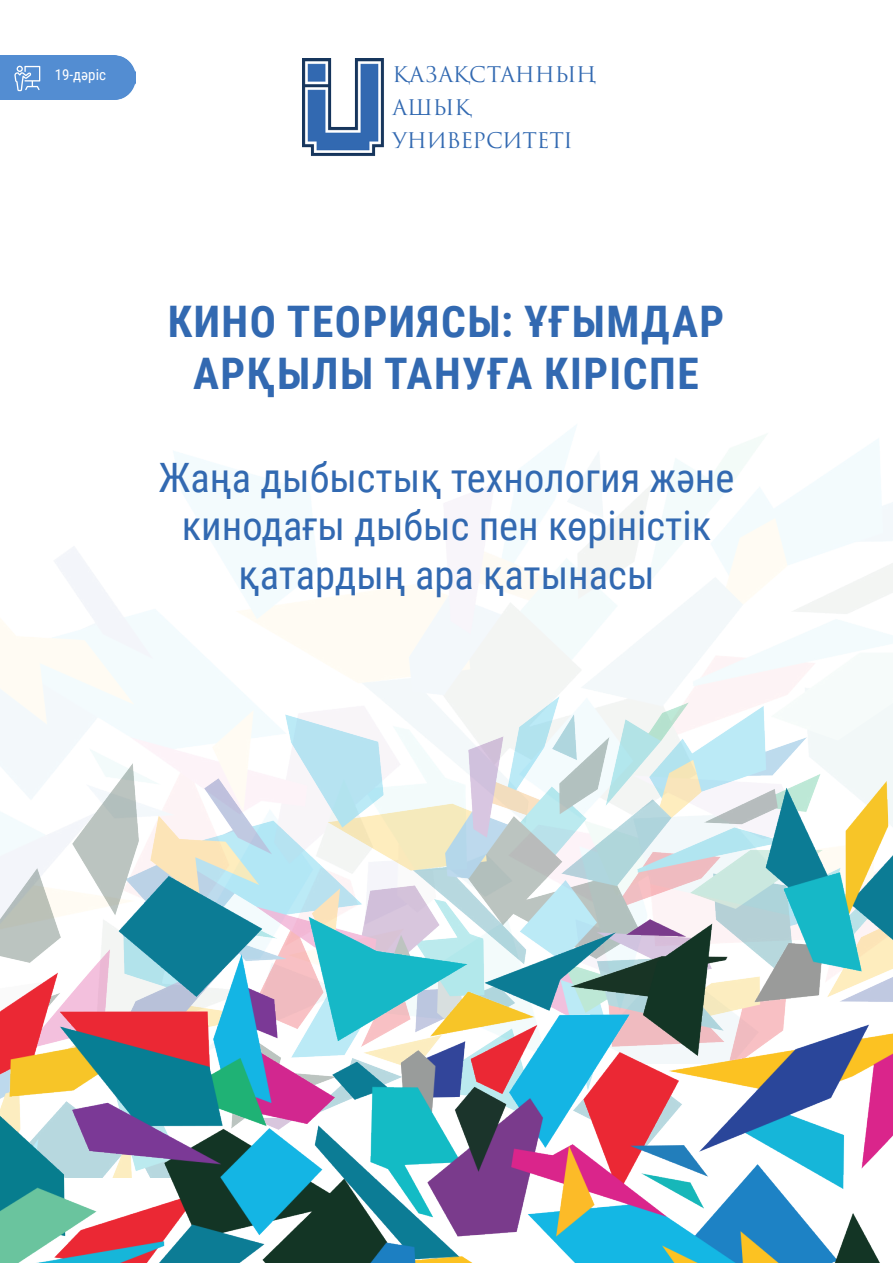
<style>
.page{position:relative;width:893px;height:1263px;background:#fff}
.page>*{position:absolute;margin:0;border:0;box-sizing:border-box;transform-origin:0 0}
.t1{font:700 43.5px/52.2px "Roboto Condensed";letter-spacing:.035em;color:#3269b1;text-align:center}
.t2{font:40.5px/48.6px "Roboto Condensed";color:#3269b1;text-align:center}
.t3{font:21px "Trajan Pro 3";letter-spacing:-.01em;color:#3269b1}
.t4{font:15px "Roboto Condensed";color:#fff}
</style>
<div class="page">
<img style="left:0;top:425px;width:893px;height:638px">
<img style="left:302px;top:58px;width:82px;height:98px">
<img style="left:0;top:696px;width:892px;height:33px">
<img style="left:0;top:729px;width:892px;height:534px">
<div style="left:0;top:55px;width:136px;height:45px;background:#538dd2"></div>
<svg style="left:14px;top:66px;width:26px;height:25px"></svg>
<p class="t4" style="left:55px;top:64px;width:53px">19-дәріс</p>
<p class="t3" style="left:393px;top:60px;width:205px">ҚАЗАҚСТАННЫҢ</p>
<p class="t3" style="left:393px;top:93px;width:80px">АШЫҚ</p>
<p class="t3" style="left:393px;top:126px;width:182px">УНИВЕРСИТЕТІ</p>
<p class="t1" style="left:168px;top:294px;width:558px">КИНО ТЕОРИЯСЫ: ҰҒЫМДАР<br>АРҚЫЛЫ ТАНУҒА КІРІСПЕ</p>
<p class="t2" style="left:158px;top:452px;width:577px">Жаңа дыбыстық технология және кинодағы дыбыс пен көріністік қатардың ара қатынасы</p>
</div>
